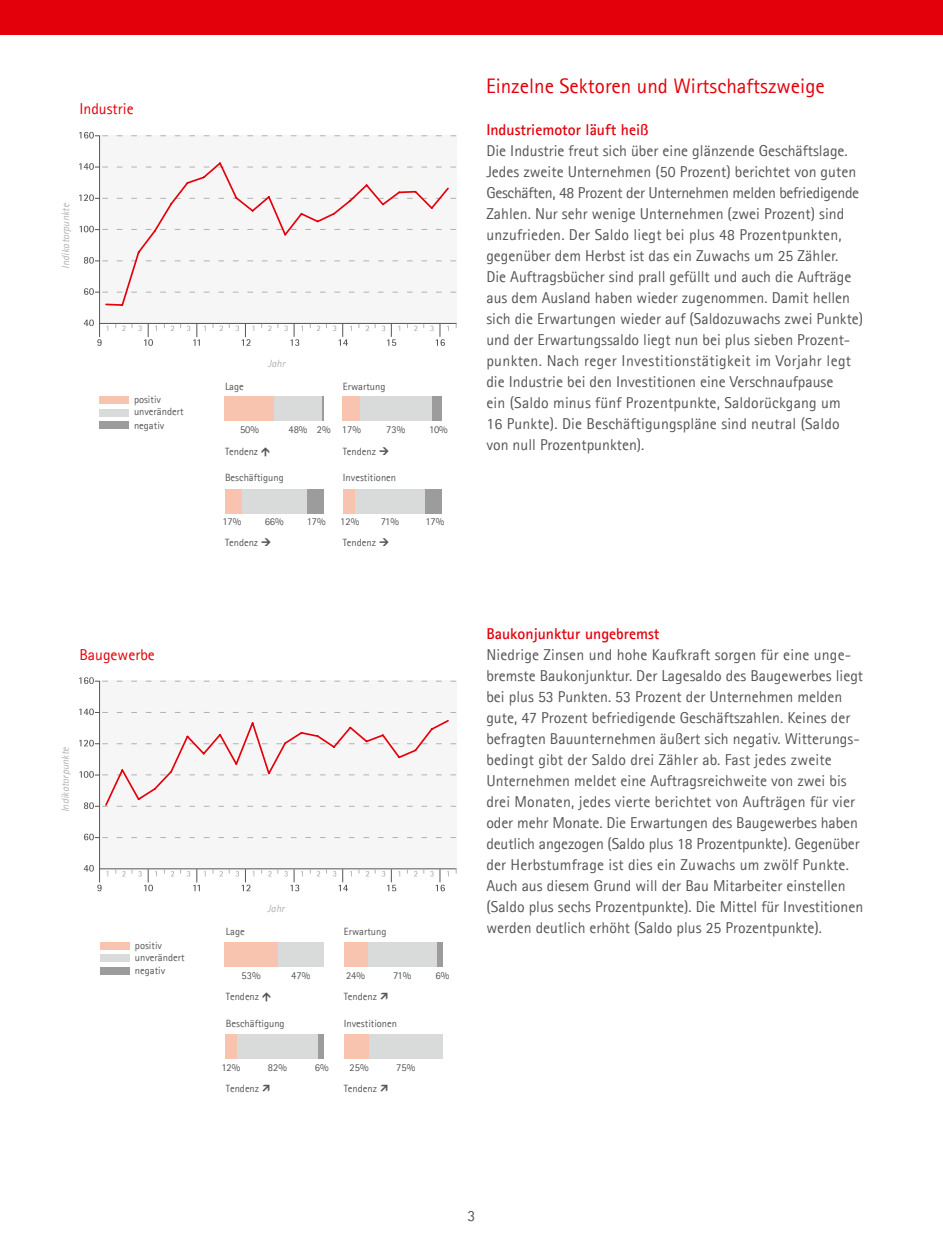
<style>
.page{position:relative;width:943px;height:1241px;background:#fff}
.page>*{position:absolute;margin:0;border:0;box-sizing:border-box;transform-origin:0 0}
.t1{font:21px "Agfa Rotis Sans Serif";color:#e3000b}
.t2{font:15.75px/21px "Agfa Rotis Sans Serif";color:#565655}
.t3{font:700 15.75px "Agfa Rotis Sans Serif";color:#e3000b}
.t4{font:15.75px "Agfa Rotis Sans Serif";color:#e3000b}
.t5{font:10.5px/13px "Agfa Rotis Sans Serif";color:#565655}
.t6{font:italic 10.5px "Agfa Rotis Sans Serif";color:#b1b2b3}
</style>
<div class="page">
<div style="left:0;top:0;width:943px;height:35px;background:#e3000b"></div>
<div style="left:100px;top:941px;width:30px;height:8px;background:#f9c4af"></div>
<div style="left:100px;top:954px;width:30px;height:7px;background:#d9dada"></div>
<div style="left:100px;top:967px;width:30px;height:7px;background:#9c9c9d"></div>
<div style="left:100px;top:680px;width:356px;height:188px;background:#f6f6f6"></div>
<hr style="left:99px;top:868px;width:357px;height:1px;background:#565655">
<svg style="left:84px;top:865px;width:10px;height:6px"></svg>
<hr style="left:99px;top:680px;width:1px;height:202px;background:#565655">
<svg style="left:97px;top:884px;width:5px;height:7px"></svg>
<svg style="left:84px;top:833px;width:372px;height:7px"></svg>
<svg style="left:79px;top:677px;width:377px;height:6px"></svg>
<svg style="left:366px;top:871px;width:3px;height:5px"></svg>
<svg style="left:122px;top:869px;width:10px;height:7px"></svg>
<svg style="left:138px;top:869px;width:19px;height:22px"></svg>
<svg style="left:187px;top:869px;width:19px;height:22px"></svg>
<svg style="left:213px;top:869px;width:10px;height:7px"></svg>
<svg style="left:229px;top:869px;width:25px;height:22px"></svg>
<svg style="left:284px;top:869px;width:19px;height:22px"></svg>
<svg style="left:333px;top:869px;width:19px;height:22px"></svg>
<svg style="left:382px;top:869px;width:18px;height:22px"></svg>
<svg style="left:430px;top:869px;width:19px;height:22px"></svg>
<svg style="left:79px;top:708px;width:377px;height:100px"></svg>
<div style="left:99px;top:396px;width:30px;height:7px;background:#f9c4af"></div>
<div style="left:99px;top:409px;width:30px;height:7px;background:#d9dada"></div>
<div style="left:99px;top:421px;width:30px;height:8px;background:#9c9c9d"></div>
<div style="left:100px;top:135px;width:356px;height:188px;background:#f6f6f6"></div>
<hr style="left:99px;top:323px;width:357px;height:1px;background:#565655">
<svg style="left:84px;top:319px;width:10px;height:7px"></svg>
<hr style="left:99px;top:135px;width:1px;height:202px;background:#565655">
<svg style="left:97px;top:339px;width:5px;height:7px"></svg>
<svg style="left:84px;top:288px;width:372px;height:7px"></svg>
<svg style="left:84px;top:257px;width:372px;height:6px"></svg>
<svg style="left:80px;top:226px;width:376px;height:6px"></svg>
<svg style="left:79px;top:194px;width:377px;height:7px"></svg>
<svg style="left:79px;top:163px;width:377px;height:7px"></svg>
<svg style="left:79px;top:132px;width:377px;height:6px"></svg>
<svg style="left:171px;top:325px;width:3px;height:6px"></svg>
<svg style="left:268px;top:325px;width:3px;height:6px"></svg>
<svg style="left:317px;top:325px;width:3px;height:6px"></svg>
<svg style="left:366px;top:325px;width:3px;height:6px"></svg>
<svg style="left:414px;top:325px;width:3px;height:6px"></svg>
<svg style="left:122px;top:324px;width:10px;height:7px"></svg>
<svg style="left:138px;top:324px;width:19px;height:22px"></svg>
<svg style="left:187px;top:324px;width:19px;height:22px"></svg>
<svg style="left:213px;top:324px;width:10px;height:7px"></svg>
<svg style="left:229px;top:324px;width:25px;height:22px"></svg>
<svg style="left:284px;top:324px;width:19px;height:22px"></svg>
<svg style="left:333px;top:324px;width:19px;height:22px"></svg>
<svg style="left:382px;top:324px;width:18px;height:22px"></svg>
<svg style="left:430px;top:324px;width:19px;height:22px"></svg>
<svg style="left:104px;top:162px;width:346px;height:144px"></svg>
<hr style="left:322px;top:396px;width:2px;height:25px;background:#9c9c9d">
<div style="left:274px;top:396px;width:48px;height:25px;background:#d9dada"></div>
<div style="left:225px;top:396px;width:49px;height:25px;background:#f9c4af"></div>
<div style="left:432px;top:396px;width:10px;height:25px;background:#9c9c9d"></div>
<div style="left:359px;top:396px;width:73px;height:25px;background:#d9dada"></div>
<div style="left:342px;top:396px;width:17px;height:25px;background:#f9c4af"></div>
<div style="left:307px;top:489px;width:17px;height:24px;background:#9c9c9d"></div>
<div style="left:241px;top:489px;width:66px;height:24px;background:#d9dada"></div>
<div style="left:225px;top:489px;width:16px;height:24px;background:#f9c4af"></div>
<div style="left:425px;top:489px;width:16px;height:24px;background:#9c9c9d"></div>
<div style="left:355px;top:489px;width:70px;height:24px;background:#d9dada"></div>
<div style="left:343px;top:489px;width:12px;height:24px;background:#f9c4af"></div>
<div style="left:277px;top:941px;width:47px;height:25px;background:#d9dada"></div>
<div style="left:224px;top:941px;width:53px;height:25px;background:#f9c4af"></div>
<div style="left:437px;top:942px;width:6px;height:24px;background:#9c9c9d"></div>
<div style="left:367px;top:942px;width:70px;height:24px;background:#d9dada"></div>
<div style="left:344px;top:942px;width:23px;height:24px;background:#f9c4af"></div>
<div style="left:318px;top:1034px;width:6px;height:24px;background:#9c9c9d"></div>
<div style="left:237px;top:1034px;width:81px;height:24px;background:#d9dada"></div>
<div style="left:225px;top:1034px;width:12px;height:24px;background:#f9c4af"></div>
<div style="left:368px;top:1034px;width:74px;height:24px;background:#d9dada"></div>
<div style="left:344px;top:1034px;width:24px;height:24px;background:#f9c4af"></div>
<p class="t4" style="left:79px;top:99px;width:56px">Industrie</p>
<p class="t6" style="left:60px;top:268px;width:67px;rotate:-90deg">Indikatorpunkte</p>
<p class="t5" style="left:134px;top:393px;width:51px">positiv unverändert negativ</p>
<p class="t4" style="left:79px;top:645px;width:77px">Baugewerbe</p>
<p class="t6" style="left:59px;top:812px;width:67px;rotate:-90deg">Indikatorpunkte</p>
<p class="t5" style="left:135px;top:938px;width:51px">positiv unverändert negativ</p>
<h1 class="t1" style="left:486px;top:74px;width:340px">Einzelne Sektoren und Wirtschaftszweige</h1>
<p class="t6" style="left:268px;top:357px;width:19px">Jahr</p>
<p class="t5" style="left:225px;top:379px;width:20px">Lage</p>
<p class="t5" style="left:343px;top:379px;width:44px">Erwartung</p>
<p class="t5" style="left:240px;top:423px;width:21px">50%</p>
<p class="t5" style="left:288px;top:423px;width:21px">48%</p>
<p class="t5" style="left:317px;top:423px;width:15px">2%</p>
<p class="t5" style="left:342px;top:423px;width:21px">17%</p>
<p class="t5" style="left:386px;top:423px;width:21px">73%</p>
<p class="t5" style="left:429px;top:423px;width:20px">10%</p>
<p class="t5" style="left:225px;top:444px;width:35px">Tendenz</p>
<p class="t5" style="left:343px;top:444px;width:35px">Tendenz</p>
<p class="t3" style="left:486px;top:119px;width:164px">Industriemotor läuft heiß</p>
<p class="t2" style="left:486px;top:140px;width:378px">Die Industrie freut sich über eine glänzende Geschäftslage.<br>Jedes zweite Unternehmen (50 Prozent) berichtet von guten Geschäften, 48 Prozent der Unternehmen melden befriedigende Zahlen. Nur sehr wenige Unternehmen (zwei Prozent) sind unzufrieden. Der Saldo liegt bei plus 48 Prozentpunkten, gegenüber dem Herbst ist das ein Zuwachs um 25 Zähler.<br>Die Auftragsbücher sind prall gefüllt und auch die Aufträge aus dem Ausland haben wieder zugenommen. Damit hellen sich die Erwartungen wieder auf (Saldozuwachs zwei Punkte) und der Erwartungssaldo liegt nun bei plus sieben Prozent&shy;punkten. Nach reger Investitionstätigkeit im Vorjahr legt die Industrie bei den Investitionen eine Verschnaufpause<br>ein (Saldo minus fünf Prozentpunkte, Saldorückgang um<br>16 Punkte). Die Beschäftigungspläne sind neutral (Saldo von null Prozentpunkten).</p>
<p class="t5" style="left:225px;top:471px;width:60px">Beschäftigung</p>
<p class="t5" style="left:343px;top:471px;width:55px">Investitionen</p>
<p class="t5" style="left:222px;top:515px;width:21px">17%</p>
<p class="t5" style="left:265px;top:515px;width:21px">66%</p>
<p class="t5" style="left:307px;top:515px;width:21px">17%</p>
<p class="t5" style="left:340px;top:515px;width:21px">12%</p>
<p class="t5" style="left:381px;top:515px;width:20px">71%</p>
<p class="t5" style="left:425px;top:515px;width:21px">17%</p>
<p class="t5" style="left:225px;top:536px;width:35px">Tendenz</p>
<p class="t5" style="left:343px;top:536px;width:35px">Tendenz</p>
<p class="t5" style="left:226px;top:924px;width:20px">Lage</p>
<p class="t6" style="left:267px;top:902px;width:19px">Jahr</p>
<p class="t5" style="left:344px;top:924px;width:44px">Erwartung</p>
<p class="t3" style="left:486px;top:623px;width:174px">Baukonjunktur ungebremst</p>
<p class="t2" style="left:486px;top:644px;width:378px">Niedrige Zinsen und hohe Kaufkraft sorgen für eine unge&shy;bremste Baukonjunktur. Der Lagesaldo des Baugewerbes liegt bei plus 53 Punkten. 53 Prozent der Unternehmen melden gute, 47 Prozent befriedigende Geschäftszahlen. Keines der befragten Bauunternehmen äußert sich negativ. Witterungs&shy;bedingt gibt der Saldo drei Zähler ab. Fast jedes zweite Unternehmen meldet eine Auftragsreichweite von zwei bis drei Monaten, jedes vierte berichtet von Aufträgen für vier oder mehr Monate. Die Erwartungen des Baugewerbes haben deutlich angezogen (Saldo plus 18 Prozentpunkte). Gegenüber der Herbstumfrage ist dies ein Zuwachs um zwölf Punkte.<br>Auch aus diesem Grund will der Bau Mitarbeiter einstellen (Saldo plus sechs Prozentpunkte). Die Mittel für Investitionen werden deutlich erhöht (Saldo plus 25 Prozentpunkte).</p>
<p class="t5" style="left:241px;top:968px;width:21px">53%</p>
<p class="t5" style="left:291px;top:968px;width:21px">47%</p>
<p class="t5" style="left:346px;top:968px;width:21px">24%</p>
<p class="t5" style="left:393px;top:968px;width:20px">71%</p>
<p class="t5" style="left:435px;top:968px;width:15px">6%</p>
<p class="t5" style="left:226px;top:989px;width:35px">Tendenz</p>
<p class="t5" style="left:344px;top:989px;width:35px">Tendenz</p>
<p class="t5" style="left:226px;top:1016px;width:60px">Beschäftigung</p>
<p class="t5" style="left:344px;top:1016px;width:55px">Investitionen</p>
<p class="t5" style="left:221px;top:1060px;width:21px">12%</p>
<p class="t5" style="left:268px;top:1060px;width:21px">82%</p>
<p class="t5" style="left:315px;top:1060px;width:15px">6%</p>
<p class="t5" style="left:349px;top:1060px;width:21px">25%</p>
<p class="t5" style="left:396px;top:1060px;width:21px">75%</p>
<p class="t5" style="left:226px;top:1081px;width:35px">Tendenz</p>
<p class="t5" style="left:344px;top:1081px;width:35px">Tendenz</p>
<p class="t2" style="left:467px;top:1204px;width:9px">3</p>
</div>
